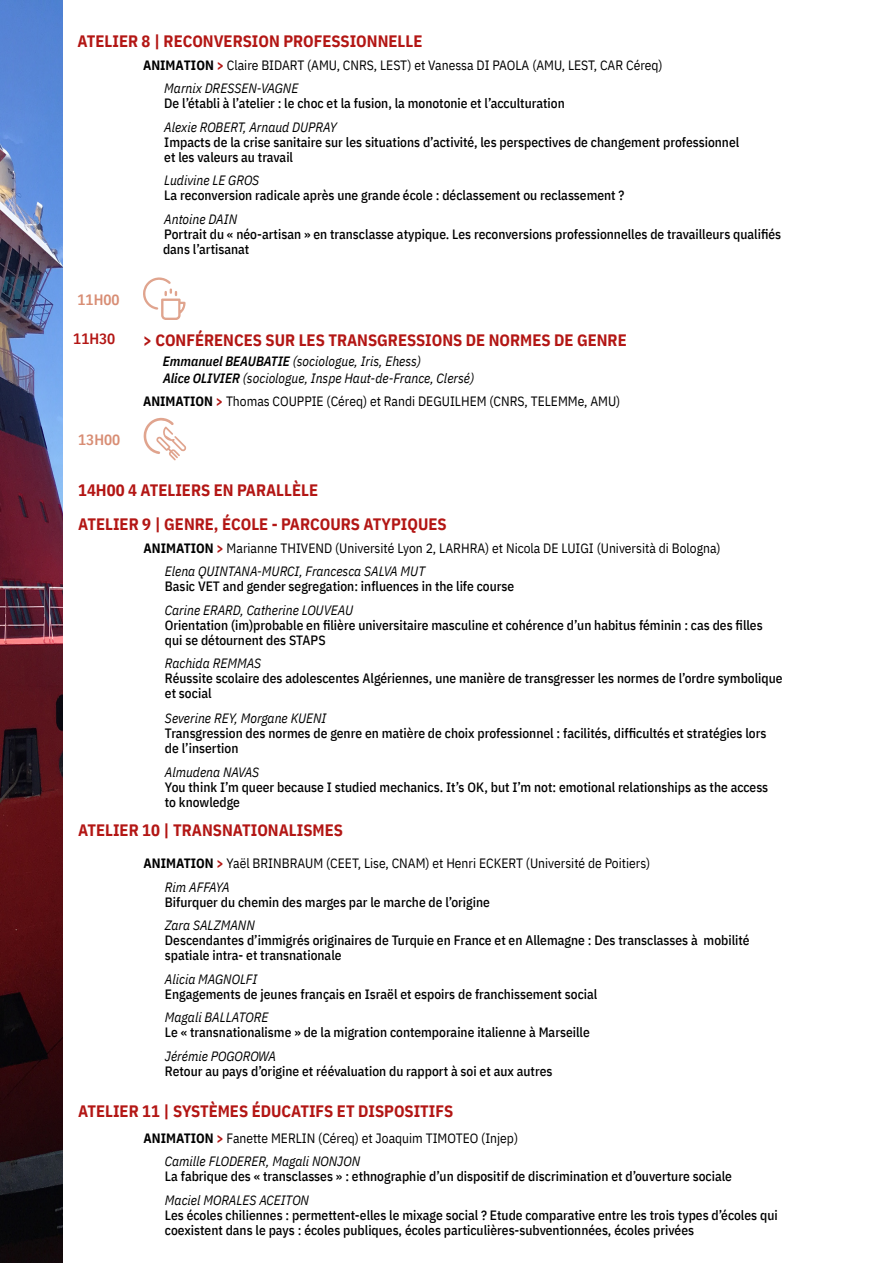
<style>
.page{position:relative;width:893px;height:1263px;background:#fff}
.page>*{position:absolute;margin:0;border:0;box-sizing:border-box;transform-origin:0 0}
.t1{font:700 16.5px/33.8px "IBM Plex Sans Cond";color:#b31614}
.t2{font:600 15px "IBM Plex Sans Cond";color:#d88d74}
.t3{font:600 15px "IBM Plex Sans Cond";color:#b31614}
.t4{font:500 13.5px/15px "IBM Plex Sans Cond";color:#000}
.t5{font:13.5px/23.5px "IBM Plex Sans Cond";color:#000}
.t6{font:italic 13.5px/16.5px "IBM Plex Sans Cond";color:#000}
.s1{font-weight:700}
.s2{font-weight:700;color:#b31614}
.s3{font-style:italic}
.s4{font-weight:600}
</style>
<div class="page">
<img style="left:0;top:0;width:63px;height:1262px">
<svg style="left:143px;top:277px;width:43px;height:43px"></svg>
<svg style="left:144px;top:418px;width:43px;height:42px"></svg>
<p class="t1" style="left:78px;top:23px;width:346px">ATELIER 8 | RECONVERSION PROFESSIONNELLE</p>
<p class="t5" style="left:164px;top:52px;width:500px;text-indent:-21px"><span class="s1">ANIMATION</span> <span class="s2">&gt;</span> Claire BIDART (AMU, CNRS, LEST) et Vanessa DI PAOLA (AMU, LEST, CAR Céreq)<br><span class="s3">Marnix DRESSEN-VAGNE</span></p>
<p class="t4" style="left:164px;top:95px;width:402px">De l’établi à l’atelier : le choc et la fusion, la monotonie et l’acculturation</p>
<p class="t6" style="left:164px;top:118px;width:174px">Alexie ROBERT, Arnaud DUPRAY</p>
<p class="t4" style="left:164px;top:133px;width:576px">Impacts de la crise sanitaire sur les situations d’activité, les perspectives de changement professionnel et les valeurs au travail</p>
<p class="t6" style="left:164px;top:171px;width:97px">Ludivine LE GROS</p>
<p class="t4" style="left:164px;top:187px;width:462px">La reconversion radicale après une grande école : déclassement ou reclassement ?</p>
<p class="t6" style="left:164px;top:210px;width:74px">Antoine DAIN</p>
<p class="t4" style="left:163px;top:225px;width:620px">Portrait du « néo-artisan » en transclasse atypique. Les reconversions professionnelles de travailleurs qualifiés dans l’artisanat</p>
<p class="t2" style="left:78px;top:287px;width:44px">11H00</p>
<p class="t3" style="left:73px;top:327px;width:44px">11H30</p>
<p class="t1" style="left:143px;top:321px;width:485px">&gt; CONFÉRENCES SUR LES TRANSGRESSIONS DE NORMES DE GENRE</p>
<p class="t6" style="left:163px;top:352px;width:313px"><span class="s4">Emmanuel BEAUBATIE</span> (sociologue, Iris, Ehess)<br><span class="s4">Alice OLIVIER</span> (sociologue, Inspe Haut-de-France, Clersé)</p>
<p class="t5" style="left:143px;top:389px;width:479px"><span class="s1">ANIMATION</span> <span class="s2">&gt;</span> Thomas COUPPIE (Céreq) et Randi DEGUILHEM (CNRS, TELEMMe, AMU)</p>
<p class="t2" style="left:78px;top:428px;width:44px">13H00</p>
<p class="t1" style="left:78px;top:472px;width:370px">14H00 4 ATELIERS EN PARALLÈLE<br>ATELIER 9 | GENRE, ÉCOLE - PARCOURS ATYPIQUES</p>
<p class="t5" style="left:165px;top:535px;width:557px;text-indent:-21px"><span class="s1">ANIMATION</span> <span class="s2">&gt;</span> Marianne THIVEND (Université Lyon 2, LARHRA) et Nicola DE LUIGI (Università di Bologna)<br><span class="s3">Elena QUINTANA-MURCI, Francesca SALVA MUT</span></p>
<p class="t4" style="left:165px;top:578px;width:351px">Basic VET and gender segregation: influences in the life course</p>
<p class="t6" style="left:165px;top:601px;width:190px">Carine ERARD, Catherine LOUVEAU</p>
<p class="t4" style="left:165px;top:616px;width:599px">Orientation (im)probable en filière universitaire masculine et cohérence d’un habitus féminin : cas des filles qui se détournent des STAPS</p>
<p class="t6" style="left:165px;top:654px;width:98px">Rachida REMMAS</p>
<p class="t4" style="left:165px;top:670px;width:619px">Réussite scolaire des adolescentes Algériennes, une manière de transgresser les normes de l’ordre symbolique et social</p>
<p class="t6" style="left:165px;top:709px;width:163px">Severine REY, Morgane KUENI</p>
<p class="t4" style="left:165px;top:725px;width:603px">Transgression des normes de genre en matière de choix professionnel : facilités, difficultés et stratégies lors de l’insertion</p>
<p class="t6" style="left:165px;top:762px;width:96px">Almudena NAVAS</p>
<p class="t4" style="left:165px;top:778px;width:605px">You think I’m queer because I studied mechanics. It’s OK, but I’m not: emotional relationships as the access to knowledge</p>
<p class="t1" style="left:78px;top:812px;width:266px">ATELIER 10 | TRANSNATIONALISMES</p>
<p class="t5" style="left:165px;top:851px;width:487px;text-indent:-21px"><span class="s1">ANIMATION</span> <span class="s2">&gt;</span> Yaël BRINBRAUM (CEET, Lise, CNAM) et Henri ECKERT (Université de Poitiers)<br><span class="s3">Rim AFFAYA</span></p>
<p class="t4" style="left:165px;top:893px;width:326px">Bifurquer du chemin des marges par le marche de l’origine</p>
<p class="t6" style="left:165px;top:916px;width:92px">Zara SALZMANN</p>
<p class="t4" style="left:165px;top:932px;width:586px">Descendantes d’immigrés originaires de Turquie en France et en Allemagne : Des transclasses à mobilité spatiale intra- et transnationale</p>
<p class="t6" style="left:165px;top:970px;width:94px">Alicia MAGNOLFI</p>
<p class="t4" style="left:165px;top:985px;width:434px">Engagements de jeunes français en Israël et espoirs de franchissement social</p>
<p class="t6" style="left:165px;top:1008px;width:105px">Magali BALLATORE</p>
<p class="t4" style="left:165px;top:1024px;width:426px">Le « transnationalisme » de la migration contemporaine italienne à Marseille</p>
<p class="t6" style="left:165px;top:1047px;width:113px">Jérémie POGOROWA</p>
<p class="t4" style="left:165px;top:1062px;width:389px">Retour au pays d’origine et réévaluation du rapport à soi et aux autres</p>
<p class="t1" style="left:78px;top:1093px;width:377px">ATELIER 11 | SYSTÈMES ÉDUCATIFS ET DISPOSITIFS</p>
<p class="t5" style="left:165px;top:1125px;width:355px;text-indent:-21px"><span class="s1">ANIMATION</span> <span class="s2">&gt;</span> Fanette MERLIN (Céreq) et Joaquim TIMOTEO (Injep)<br><span class="s3">Camille FLODERER, Magali NONJON</span></p>
<p class="t4" style="left:165px;top:1168px;width:569px">La fabrique des « transclasses » : ethnographie d’un dispositif de discrimination et d’ouverture sociale</p>
<p class="t6" style="left:165px;top:1191px;width:146px">Maciel MORALES ACEITON</p>
<p class="t4" style="left:165px;top:1206px;width:614px">Les écoles chiliennes : permettent-elles le mixage social ? Etude comparative entre les trois types d’écoles qui coexistent dans le pays : écoles publiques, écoles particulières-subventionnées, écoles privées</p>
</div>
